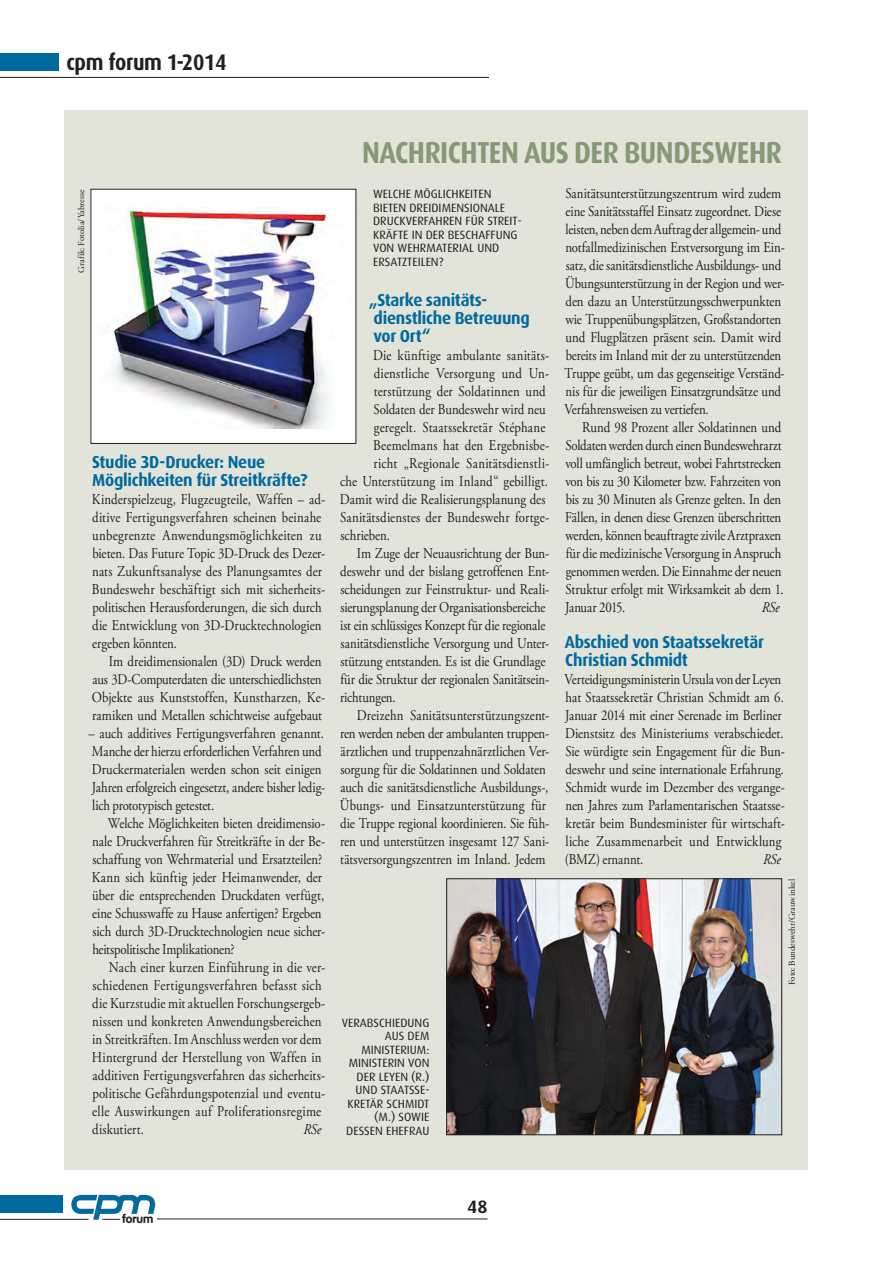
<style>
.page{position:relative;width:893px;height:1263px;background:#fff}
.page>*{position:absolute;margin:0;border:0;box-sizing:border-box;transform-origin:0 0}
.t1{font:700 30.3px "Dax Pro";letter-spacing:-.02em;color:#879877;scale:.9 1}
.t2{font:700 22.5px "Dax Pro";letter-spacing:-.015em;color:#231f20;scale:.9 1}
.t3{font:700 18px "Dax Pro";color:#231f20}
.t4{font:700 17.4px/18px "Dax Pro";letter-spacing:-.02em;color:#006a9e;scale:.95 1}
.t5{font:15px/18px "Adobe Garamond Pro";color:#231f20;scale:.86 1}
.t6{font:15px "Adobe Garamond Pro";letter-spacing:.02em;color:#231f20;scale:.86 1}
.t7{font:15px "Adobe Garamond Pro";letter-spacing:-.02em;color:#231f20;scale:.86 1}
.t8{font:italic 15px "Adobe Garamond Pro";color:#231f20;scale:.86 1}
.t9{font:12px "Dax Pro";color:#231f20}
.t10{font:700 12px "VAG Rounded";color:#231f20}
.t11{font:9px "Adobe Garamond Pro";letter-spacing:-.005em;color:#231f20}
</style>
<div class="page">
<div style="left:65px;top:110px;width:743px;height:1060px;background:#e2e4da"></div>
<div style="left:91px;top:189px;width:265px;height:254px;background:#fff"></div>
<img style="left:109px;top:209px;width:219px;height:219px">
<img style="left:448px;top:880px;width:332px;height:253px">
<div style="left:446px;top:878px;width:336px;height:257px;border:1px solid #231f20"></div>
<hr style="left:157px;top:1219px;width:330px;height:1px;background:#231f20">
<hr style="left:0;top:1219px;width:89px;height:1px;background:#231f20">
<hr style="left:0;top:77px;width:489px;height:1px;background:#231f20">
<img style="left:67px;top:1194px;width:94px;height:26px">
<div style="left:0;top:53px;width:59px;height:17px;background:#006a9e"></div>
<div style="left:0;top:1196px;width:63px;height:17px;background:#006a9e"></div>
<h2 class="t2" style="left:66px;top:48px;width:180px">cpm forum 1-2014</h2>
<p class="t11" style="left:76px;top:273px;width:85px;rotate:-90deg">Grafik: Fotolia/Yabresse</p>
<p class="t4" style="left:92px;top:452px;width:228px">Studie 3D-Drucker: Neue<br>Möglichkeiten für Streitkräfte?</p>
<p class="t5" style="left:92px;top:491px;width:273px">Kinderspielzeug, Flugzeugteile, Waffen – ad&shy;ditive Fertigungsverfahren scheinen beinahe unbegrenzte Anwendungsmöglichkeiten zu bieten. Das Future Topic 3D-Druck des Dezer&shy;nats Zukunftsanalyse des Planungsamtes der Bundeswehr beschäftigt sich mit sicherheits&shy;politischen Herausforderungen, die sich durch die Entwicklung von 3D-Drucktechnologien ergeben könnten.</p>
<p class="t5" style="left:92px;top:653px;width:273px;text-indent:17px">Im dreidimensionalen (3D) Druck werden aus 3D-Computerdaten die unterschiedlichsten Objekte aus Kunststoffen, Kunstharzen, Ke&shy;ramiken und Metallen schichtweise aufgebaut</p>
<p class="t5" style="left:88px;top:725px;width:277px">– auch additives Fertigungsverfahren genannt.<br>Manche der hierzu erforderlichen Verfahren und Druckermaterialen werden schon seit einigen Jahren erfolgreich eingesetzt, andere bisher ledig&shy;lich prototypisch getestet.</p>
<p class="t5" style="left:92px;top:815px;width:273px;text-indent:16px">Welche Möglichkeiten bieten dreidimensio&shy;nale Druckverfahren für Streitkräfte in der Be&shy;schaffung von Wehrmaterial und Ersatzteilen?<br>Kann sich künftig jeder Heimanwender, der über die entsprechenden Druckdaten verfügt, eine Schusswaffe zu Hause anfertigen? Ergeben sich durch 3D-Drucktechnologien neue sicher&shy;heitspolitische Implikationen?</p>
<p class="t5" style="left:92px;top:959px;width:273px;text-indent:17px">Nach einer kurzen Einführung in die ver&shy;schiedenen Fertigungsverfahren befasst sich die Kurzstudie mit aktuellen Forschungsergeb&shy;nissen und konkreten Anwendungsbereichen in Streitkräften. Im Anschluss werden vor dem Hintergrund der Herstellung von Waffen in additiven Fertigungsverfahren das sicherheits&shy;politische Gefährdungspotenzial und eventu&shy;elle Auswirkungen auf Proliferationsregime diskutiert.</p>
<p class="t8" style="left:303px;top:1120px;width:22px">RSe</p>
<h1 class="t1" style="left:362px;top:133px;width:468px">NACHRICHTEN AUS DER BUNDESWEHR</h1>
<p class="t5" style="left:564px;top:185px;width:258px">Sanitätsunterstützungszentrum wird zudem eine Sanitätsstaffel Einsatz zugeordnet. Diese leisten, neben dem Auftrag der allgemein- und notfallmedizinischen Erstversorgung im Ein&shy;satz, die sanitätsdienstliche Ausbildungs- und Übungsunterstützung in der Region und wer&shy;den dazu an Unterstützungsschwerpunkten wie Truppenübungsplätzen, Großstandorten und Flugplätzen präsent sein. Damit wird bereits im Inland mit der zu unterstützenden Truppe geübt, um das gegenseitige Verständ&shy;nis für die jeweiligen Einsatzgrundsätze und Verfahrensweisen zu vertiefen.</p>
<p class="t5" style="left:565px;top:419px;width:256px;text-indent:17px">Rund 98 Prozent aller Soldatinnen und Soldaten werden durch einen Bundeswehrarzt voll umfänglich betreut, wobei Fahrtstrecken von bis zu 30 Kilometer bzw. Fahrzeiten von bis zu 30 Minuten als Grenze gelten. In den Fällen, in denen diese Grenzen überschritten werden, können beauftragte zivile Arztpraxen für die medizinische Versorgung in Anspruch genommen werden. Die Einnahme der neuen Struktur erfolgt mit Wirksamkeit ab dem 1.<br>Januar 2015.</p>
<p class="t9" style="left:373px;top:187px;width:17px">WELCHE</p>
<p class="t9" style="left:414px;top:187px;width:23px">MÖGLICHKEI</p>
<p class="t9" style="left:473px;top:187px;width:20px">TEN</p>
<p class="t9" style="left:373px;top:200px;width:44px">BIETEN DREIDIME</p>
<p class="t9" style="left:456px;top:200px;width:38px">NSIONALE</p>
<p class="t9" style="left:373px;top:214px;width:28px">DRUCKVERFAHRE</p>
<p class="t9" style="left:454px;top:214px;width:18px">N FÜR</p>
<p class="t9" style="left:487px;top:214px;width:36px">STREIT-</p>
<p class="t9" style="left:373px;top:227px;width:60px">KRÄFTE IN DER</p>
<p class="t9" style="left:448px;top:227px;width:14px">BESCHAFF</p>
<p class="t9" style="left:496px;top:227px;width:22px">UNG</p>
<p class="t9" style="left:373px;top:241px;width:43px">VON WEHRMA</p>
<p class="t9" style="left:442px;top:241px;width:12px">TERIAL</p>
<p class="t9" style="left:477px;top:241px;width:22px">UND</p>
<p class="t9" style="left:373px;top:254px;width:72px">ERSATZTEILEN?</p>
<p class="t4" style="left:369px;top:290px;width:171px">„Starke sanitäts&shy;dienstliche Betreuung vor Ort“</p>
<p class="t6" style="left:373px;top:346px;width:206px">Die künftige ambulante sanitäts-</p>
<p class="t6" style="left:374px;top:364px;width:206px">dienstliche Versorgung und Un-</p>
<p class="t5" style="left:374px;top:383px;width:201px">terstützung der Soldatinnen und</p>
<p class="t5" style="left:373px;top:401px;width:202px">Soldaten der Bundeswehr wird neu</p>
<p class="t5" style="left:374px;top:419px;width:201px">geregelt. Staatssekretär Stéphane</p>
<p class="t5" style="left:373px;top:437px;width:206px">Beemelmans hat den Ergebnisbe-</p>
<p class="t6" style="left:373px;top:454px;width:206px">richt „Regionale Sanitätsdienstli-</p>
<p class="t5" style="left:340px;top:473px;width:243px">che Unterstützung im Inland“ gebilligt.</p>
<p class="t5" style="left:340px;top:491px;width:241px">Damit wird die Realisierungsplanung des</p>
<p class="t5" style="left:340px;top:509px;width:245px">Sanitätsdienstes der Bundeswehr fortge-</p>
<p class="t5" style="left:341px;top:527px;width:59px">schrieben.</p>
<p class="t5" style="left:357px;top:545px;width:225px">Im Zuge der Neuausrichtung der Bun-</p>
<p class="t5" style="left:340px;top:563px;width:244px">deswehr und der bislang getroffenen Ent-</p>
<p class="t5" style="left:341px;top:581px;width:244px">scheidungen zur Feinstruktur- und Reali-</p>
<p class="t5" style="left:341px;top:599px;width:240px">sierungsplanung der Organisationsbereiche</p>
<p class="t5" style="left:340px;top:617px;width:240px">ist ein schlüssiges Konzept für die regionale</p>
<p class="t5" style="left:341px;top:635px;width:244px">sanitätsdienstliche Versorgung und Unter-</p>
<p class="t5" style="left:341px;top:653px;width:240px">stützung entstanden. Es ist die Grundlage</p>
<p class="t5" style="left:340px;top:671px;width:244px">für die Struktur der regionalen Sanitätsein-</p>
<p class="t5" style="left:340px;top:689px;width:66px">richtungen.</p>
<p class="t5" style="left:357px;top:707px;width:225px">Dreizehn Sanitätsunterstützungszent-</p>
<p class="t7" style="left:340px;top:724px;width:245px">ren werden neben der ambulanten truppen-</p>
<p class="t5" style="left:340px;top:743px;width:244px">ärztlichen und truppenzahnärztlichen Ver-</p>
<p class="t5" style="left:341px;top:761px;width:240px">sorgung für die Soldatinnen und Soldaten</p>
<p class="t5" style="left:340px;top:779px;width:243px">auch die sanitätsdienstliche Ausbildungs-,</p>
<p class="t5" style="left:340px;top:797px;width:241px">Übungs- und Einsatzunterstützung für</p>
<p class="t5" style="left:340px;top:815px;width:244px">die Truppe regional koordinieren. Sie füh-</p>
<p class="t5" style="left:340px;top:833px;width:245px">ren und unterstützen insgesamt 127 Sani-</p>
<p class="t5" style="left:340px;top:851px;width:240px">tätsversorgungszentren im Inland. Jedem</p>
<p class="t8" style="left:762px;top:598px;width:22px">RSe</p>
<p class="t4" style="left:565px;top:632px;width:211px">Abschied von Staatssekretär<br>Christian Schmidt</p>
<p class="t5" style="left:564px;top:671px;width:258px">Verteidigungsministerin Ursula von der Leyen hat Staatssekretär Christian Schmidt am 6.<br>Januar 2014 mit einer Serenade im Berliner Dienstsitz des Ministeriums verabschiedet.<br>Sie würdigte sein Engagement für die Bun&shy;deswehr und seine internationale Erfahrung.<br>Schmidt wurde im Dezember des vergange&shy;nen Jahres zum Parlamentarischen Staatsse&shy;kretär beim Bundesminister für wirtschaft&shy;liche Zusammenarbeit und Entwicklung (BMZ) ernannt.</p>
<p class="t8" style="left:763px;top:850px;width:22px">RSe</p>
<p class="t9" style="left:342px;top:1015px;width:14px">VERABSCHIED</p>
<p class="t9" style="left:408px;top:1015px;width:22px">UNG</p>
<p class="t9" style="left:385px;top:1029px;width:31px">AUS DEM</p>
<p class="t9" style="left:361px;top:1042px;width:70px">MINISTERIUM:</p>
<p class="t9" style="left:349px;top:1056px;width:82px">MINISTERIN VON</p>
<p class="t9" style="left:357px;top:1069px;width:7px">DER</p>
<p class="t9" style="left:379px;top:1069px;width:52px">LEYEN (R.)</p>
<p class="t9" style="left:356px;top:1083px;width:75px">UND STAATSSE -</p>
<p class="t9" style="left:347px;top:1096px;width:53px">KRETÄR SCHMID</p>
<p class="t9" style="left:424px;top:1096px;width:7px">T</p>
<p class="t9" style="left:374px;top:1110px;width:44px">(M.) SOWIE</p>
<p class="t9" style="left:346px;top:1123px;width:7px">DESSE</p>
<p class="t9" style="left:375px;top:1123px;width:24px">N EHEFRA</p>
<p class="t9" style="left:422px;top:1123px;width:8px">U</p>
<p class="t11" style="left:787px;top:985px;width:108px;rotate:-90deg">Foto: Bundeswehr/Grauwinkel</p>
<p class="t10" style="left:122px;top:1212px;width:33px">forum</p>
<p class="t3" style="left:467px;top:1195px;width:22px">48</p>
</div>
